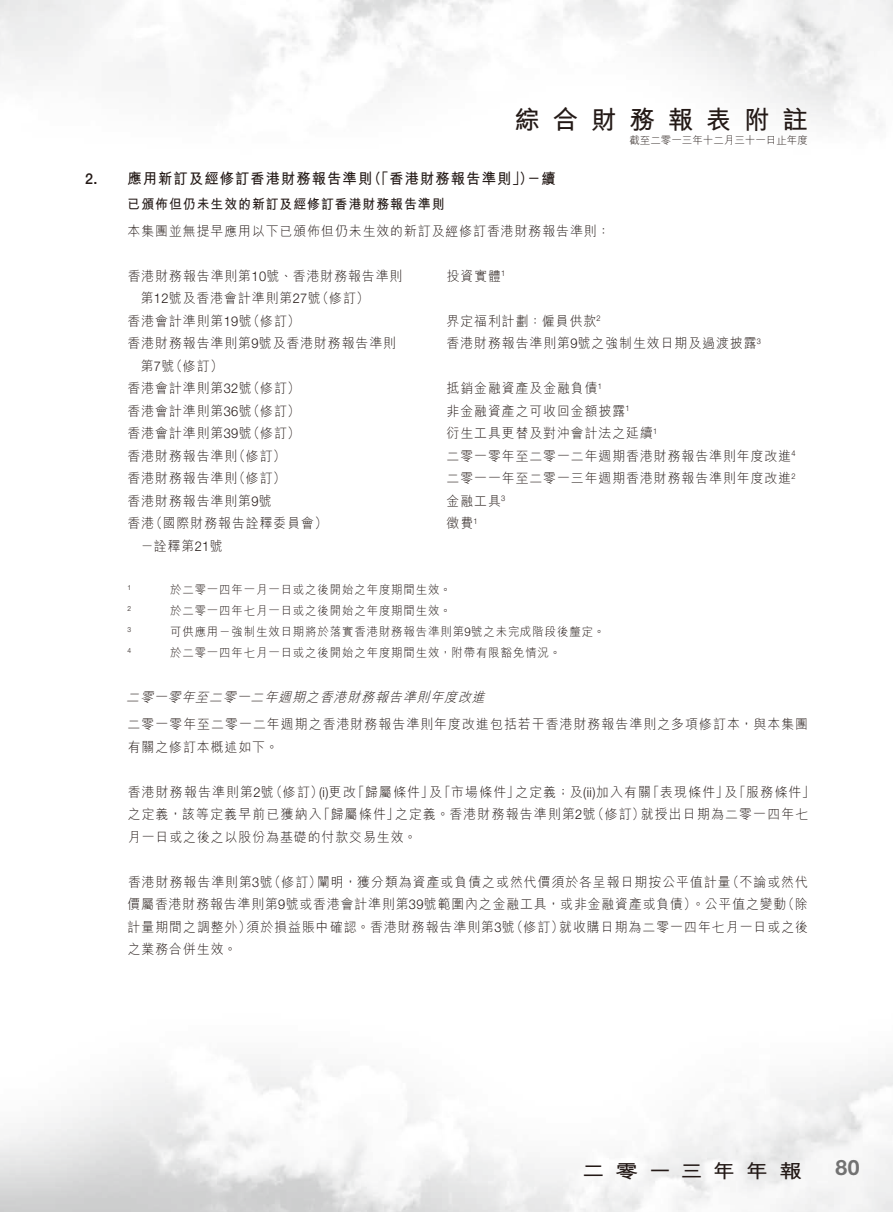
<style>
.page{position:relative;width:893px;height:1212px;background:#fff}
.page>*{position:absolute;margin:0;border:0;box-sizing:border-box;transform-origin:0 0}
.t1{font:700 25.5px "M Hei HK";letter-spacing:.5em;color:#231916}
.t2{font:700 21.15px "Helvetica Neue LT Std";color:#727272}
.t3{font:700 19.05px "M Hei HK";letter-spacing:.455em;color:#231916;scale:1.2 1}
.t4{font:700 15px "M Hei HK";letter-spacing:.08em;color:#231916;scale:.95 1}
.t5{font:500 15px "Helvetica Neue LT Std";color:#231916;scale:.95 1}
.t6{font:300 13.5px/22.5px "M Hei HK";letter-spacing:.08em;color:#231916;scale:.95 1}
.t7{font:italic 300 13.5px "M Hei HK";color:#231916;scale:.95 1}
.t8{font:700 13.5px "M Hei HK";letter-spacing:.08em;color:#231916;scale:.95 1}
.t9{font:300 12px "M Hei HK";letter-spacing:.08em;color:#231916;scale:.95 1}
.t10{font:300 10.5px "M Hei HK";color:#231916}
.t11{font:300 7.8px "Helvetica Neue LT Std";color:#231916;scale:.95 1}
.t12{font:300 7.05px "Helvetica Neue LT Std";color:#231916;scale:.95 1}
.s1{font-family:"Helvetica Neue LT Std"}
</style>
<div class="page">
<p class="t5" style="left:85px;top:169px;width:14px">2.</p>
<h1 class="t1" style="left:515px;top:101px;width:295px">綜合財務報表附註</h1>
<p class="t10" style="left:629px;top:133px;width:180px">截至二零一三年十二月三十一日止年度</p>
<p class="t4" style="left:527px;top:167px;width:32px">－續</p>
<p class="t4" style="left:128px;top:167px;width:259px">應用新訂及經修訂香港財務報告準則</p>
<p class="t4" style="left:367px;top:167px;width:176px">（「香港財務報告準則」）</p>
<p class="t8" style="left:128px;top:194px;width:335px">已頒佈但仍未生效的新訂及經修訂香港財務報告準則</p>
<p class="t6" style="left:128px;top:219px;width:509px">本集團並無提早應用以下已頒佈但仍未生效的新訂及經修訂香港財務報告準則：</p>
<p class="t11" style="left:501px;top:269px;width:6px">1</p>
<p class="t6" style="left:316px;top:264px;width:92px;text-indent:-188px">香港財務報告準則第<span class="s1">10</span>號、香港財務報告準則（修訂(</p>
<p class="t6" style="left:447px;top:264px;width:59px">投資實體</p>
<p class="t6" style="left:141px;top:286px;width:191px">第<span class="s1">12</span>號及香港會計準則第<span class="s1">27</span>號</p>
<p class="t6" style="left:247px;top:309px;width:57px">（修訂）</p>
<p class="t6" style="left:128px;top:309px;width:132px">香港會計準則第<span class="s1">19</span>號</p>
<p class="t6" style="left:447px;top:309px;width:159px">界定福利計劃：僱員供款</p>
<p class="t11" style="left:597px;top:314px;width:6px">2</p>
<p class="t6" style="left:170px;top:331px;width:240px;text-indent:-42px">香港財務報告準則第<span class="s1">9</span>號及香港財務報告準則（修訂(</p>
<p class="t6" style="left:141px;top:354px;width:37px">第 號<span class="s1">7</span></p>
<p class="t6" style="left:447px;top:331px;width:328px">香港財務報告準則第<span class="s1">9</span>號之強制生效日期及過渡披露</p>
<p class="t11" style="left:757px;top:336px;width:6px">3</p>
<p class="t6" style="left:247px;top:376px;width:57px">（修訂）</p>
<p class="t6" style="left:128px;top:376px;width:132px">香港會計準則第<span class="s1">32</span>號</p>
<p class="t6" style="left:447px;top:376px;width:161px">抵銷金融資產及金融負債</p>
<p class="t11" style="left:598px;top:381px;width:6px">1</p>
<p class="t6" style="left:247px;top:399px;width:57px">（修訂）</p>
<p class="t6" style="left:128px;top:399px;width:132px">香港會計準則第<span class="s1">36</span>號</p>
<p class="t6" style="left:446px;top:399px;width:190px">非金融資產之可收回金額披露</p>
<p class="t11" style="left:626px;top:404px;width:6px">1</p>
<p class="t6" style="left:247px;top:421px;width:57px">（修訂）</p>
<p class="t6" style="left:128px;top:421px;width:132px">香港會計準則第<span class="s1">39</span>號</p>
<p class="t6" style="left:446px;top:421px;width:219px">衍生工具更替及對沖會計法之延續</p>
<p class="t11" style="left:653px;top:426px;width:6px">1</p>
<p class="t6" style="left:233px;top:444px;width:57px">（修訂）</p>
<p class="t6" style="left:128px;top:444px;width:117px">香港財務報告準則</p>
<p class="t6" style="left:446px;top:444px;width:364px">二零一零年至二零一二年週期香港財務報告準則年度改進</p>
<p class="t11" style="left:791px;top:449px;width:6px">4</p>
<p class="t6" style="left:233px;top:466px;width:57px">（修訂）</p>
<p class="t6" style="left:128px;top:466px;width:117px">香港財務報告準則</p>
<p class="t6" style="left:446px;top:466px;width:364px">二零一一年至二零一三年週期香港財務報告準則年度改進</p>
<p class="t11" style="left:791px;top:471px;width:6px">2</p>
<p class="t6" style="left:128px;top:489px;width:153px">香港財務報告準則第 號<span class="s1">9</span></p>
<p class="t6" style="left:446px;top:489px;width:59px">金融工具</p>
<p class="t11" style="left:501px;top:494px;width:6px">3</p>
<p class="t6" style="left:150px;top:511px;width:188px">（國際財務報告詮釋委員會）</p>
<p class="t6" style="left:446px;top:511px;width:30px">徵費</p>
<p class="t6" style="left:141px;top:511px;width:88px;text-indent:-13px">香港<br>－詮釋第<span class="s1">21</span>號</p>
<p class="t9" style="left:170px;top:581px;width:297px">於二零一四年一月一日或之後開始之年度期間生效。</p>
<p class="t11" style="left:473px;top:516px;width:6px">1</p>
<p class="t12" style="left:128px;top:583px;width:5px">1</p>
<p class="t12" style="left:128px;top:604px;width:5px">2</p>
<p class="t12" style="left:128px;top:625px;width:5px">3</p>
<p class="t9" style="left:170px;top:602px;width:297px">於二零一四年七月一日或之後開始之年度期間生效。</p>
<p class="t9" style="left:170px;top:623px;width:459px">可供應用－強制生效日期將於落實香港財務報告準則第<span class="s1">9</span>號之未完成階段後釐定。</p>
<p class="t9" style="left:170px;top:644px;width:413px">於二零一四年七月一日或之後開始之年度期間生效，附帶有限豁免情況。</p>
<p class="t12" style="left:128px;top:646px;width:5px">4</p>
<p class="t7" style="left:126px;top:688px;width:384px">二零一零年至二零一二年週期之香港財務報告準則年度改進</p>
<p class="t6" style="left:128px;top:712px;width:718px">二零一零年至二零一二年週期之香港財務報告準則年度改進包括若干香港財務報告準則之多項修訂本，與本集團有關之修訂本概述如下。</p>
<p class="t6" style="left:647px;top:780px;width:178px">「表現條件」「服務條件「</p>
<p class="t6" style="left:270px;top:780px;width:92px">（修訂）<span class="s1">( )i</span> 更改</p>
<p class="t6" style="left:128px;top:780px;width:155px">香港財務報告準則第 號<span class="s1">2</span></p>
<p class="t6" style="left:352px;top:780px;width:178px">「歸屬條件」「市場條件」</p>
<p class="t6" style="left:515px;top:780px;width:144px">之定義；及 <span class="s1">)i i(</span> 加入有關</p>
<p class="t6" style="left:429px;top:780px;width:15px">及</p>
<p class="t6" style="left:724px;top:780px;width:15px">及</p>
<p class="t6" style="left:591px;top:802px;width:58px">（修訂）</p>
<p class="t6" style="left:395px;top:802px;width:213px">之定義。香港財務報告準則第 號<span class="s1">2</span></p>
<p class="t6" style="left:641px;top:802px;width:178px">就授出日期為二零一四年七</p>
<p class="t6" style="left:128px;top:802px;width:306px">之定義，該等定義早前已獲納入<br>月一日或之後之以股份為基礎的付款交易生效。</p>
<p class="t6" style="left:318px;top:802px;width:87px">「歸屬條件」</p>
<p class="t6" style="left:726px;top:870px;width:87px">（不論或然代</p>
<p class="t6" style="left:268px;top:870px;width:57px">（修訂）</p>
<p class="t6" style="left:128px;top:870px;width:154px">香港財務報告準則第 號<span class="s1">3</span></p>
<p class="t6" style="left:317px;top:870px;width:437px">闡明，獲分類為資產或負債之或然代價須於各呈報日期按公平值計量</p>
<p class="t6" style="left:559px;top:892px;width:264px;text-indent:-431px">價屬香港財務報告準則第<span class="s1">9</span>號或香港會計準則第<span class="s1">39</span>號範圍內之金融工具，或非金融資產或負債）。公平值之變動<br>就收購日期為二零一四年七月一日或之後</p>
<p class="t6" style="left:782px;top:892px;width:29px">（除</p>
<p class="t6" style="left:128px;top:915px;width:131px">計量期間之調整外）之業務合併生效。</p>
<p class="t6" style="left:510px;top:915px;width:57px">（修訂）</p>
<p class="t6" style="left:246px;top:915px;width:284px">須於損益賬中確認。香港財務報告準則第 號<span class="s1">3</span></p>
<h3 class="t3" style="left:582px;top:1157px;width:185px">二零一三年年報</h3>
<h2 class="t2" style="left:836px;top:1155px;width:25px">80</h2>
</div>
